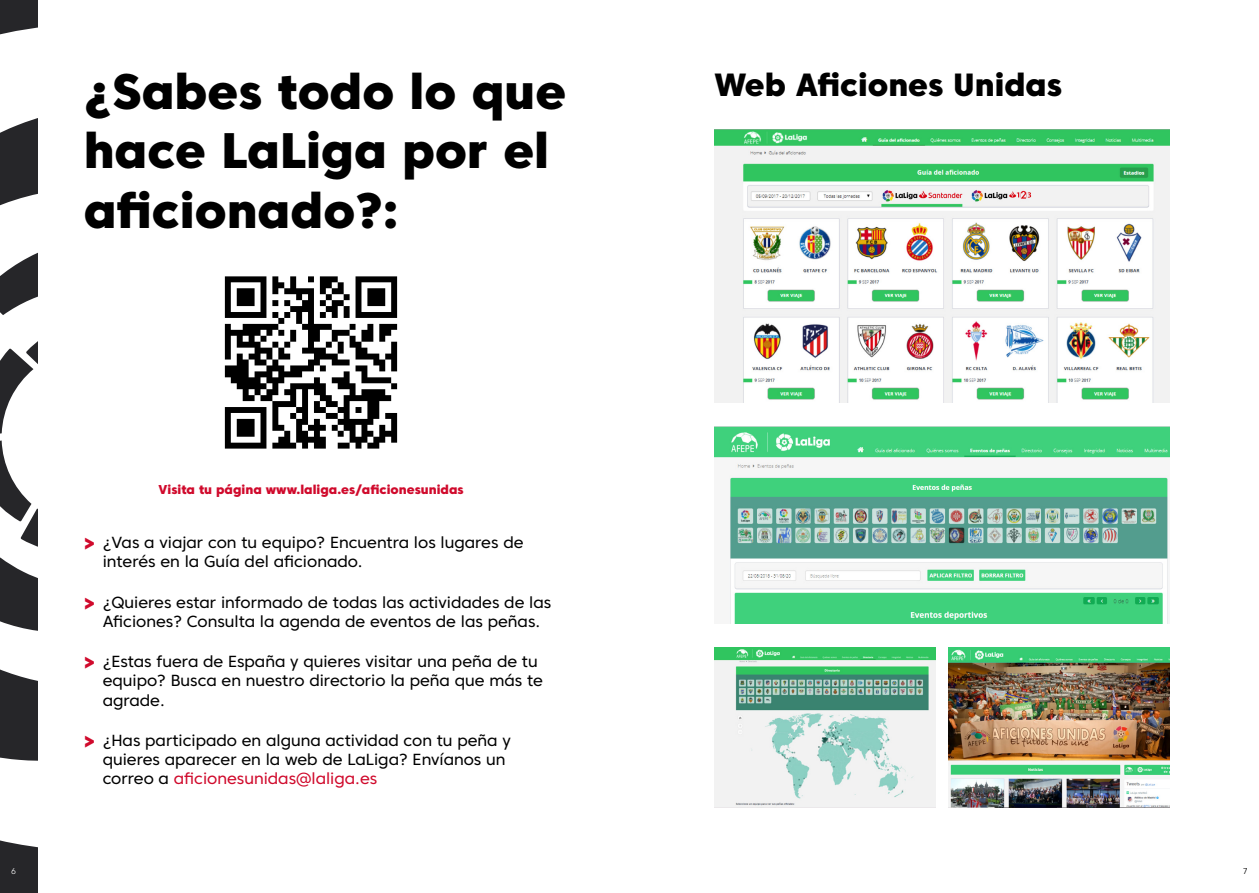
<style>
.page{position:relative;width:1259px;height:893px;background:#fff}
.page>*{position:absolute;margin:0;border:0;box-sizing:border-box;transform-origin:0 0}
.t1{font:800 49.8px/59.7px "Core Sans C 85";color:#000}
.t2{font:800 32.1px "Core Sans C 85";color:#000}
.t3{font:800 19.2px "Core Sans C 85";color:#d00a2c}
.t4{font:16.05px/19.2px "Core Sans C 45";color:#000}
.t5{font:800 12.9px "Core Sans C 85";color:#d00a2c}
.t6{font:300 8.4px "Core Sans C 35";color:#fff}
.t7{font:300 8.4px "Core Sans C 35";color:#000}
.s1{font-family:"Core Sans C 85";font-weight:800;font-size:19.2px;color:#d00a2c}
.s2{color:#d00a2c}
</style>
<div class="page">
<svg style="left:0;top:0;width:37px;height:893px"></svg>
<img style="left:714px;top:130px;width:455px;height:273px">
<img style="left:714px;top:648px;width:221px;height:159px">
<img style="left:948px;top:648px;width:221px;height:159px">
<img style="left:224px;top:276px;width:174px;height:173px">
<img style="left:714px;top:427px;width:455px;height:196px">
<h1 class="t1" style="left:84px;top:61px;width:484px">¿Sabes todo lo que hace LaLiga por el aficionado?:</h1>
<p class="t6" style="left:11px;top:866px;width:6px">6</p>
<p class="t5" style="left:159px;top:481px;width:306px">Visita tu página www.laliga.es/aficionesunidas</p>
<p class="t3" style="left:84px;top:532px;width:13px">&gt;</p>
<p class="t4" style="left:103px;top:533px;width:422px">¿Vas a viajar con tu equipo? Encuentra los lugares de interés en la Guía del aficionado.</p>
<p class="t4" style="left:84px;top:592px;width:469px;text-align:center"><span class="s1">&gt;</span> ¿Quieres estar informado de todas las actividades de las<br>Aficiones? Consulta la agenda de eventos de las peñas.</p>
<p class="t4" style="left:103px;top:652px;width:442px;text-indent:-19px"><span class="s1">&gt;</span> ¿Estas fuera de España y quieres visitar una peña de tu equipo? Busca en nuestro directorio la peña que más te agrade.</p>
<p class="t4" style="left:103px;top:731px;width:410px;text-indent:-19px"><span class="s1">&gt;</span> ¿Has participado en alguna actividad con tu peña y quieres aparecer en la web de LaLiga? Envíanos un correo a <span class="s2">aficionesunidas@laliga.es</span></p>
<h2 class="t2" style="left:714px;top:64px;width:349px">Web Aficiones Unidas</h2>
<p class="t7" style="left:1242px;top:866px;width:6px">7</p>
</div>
